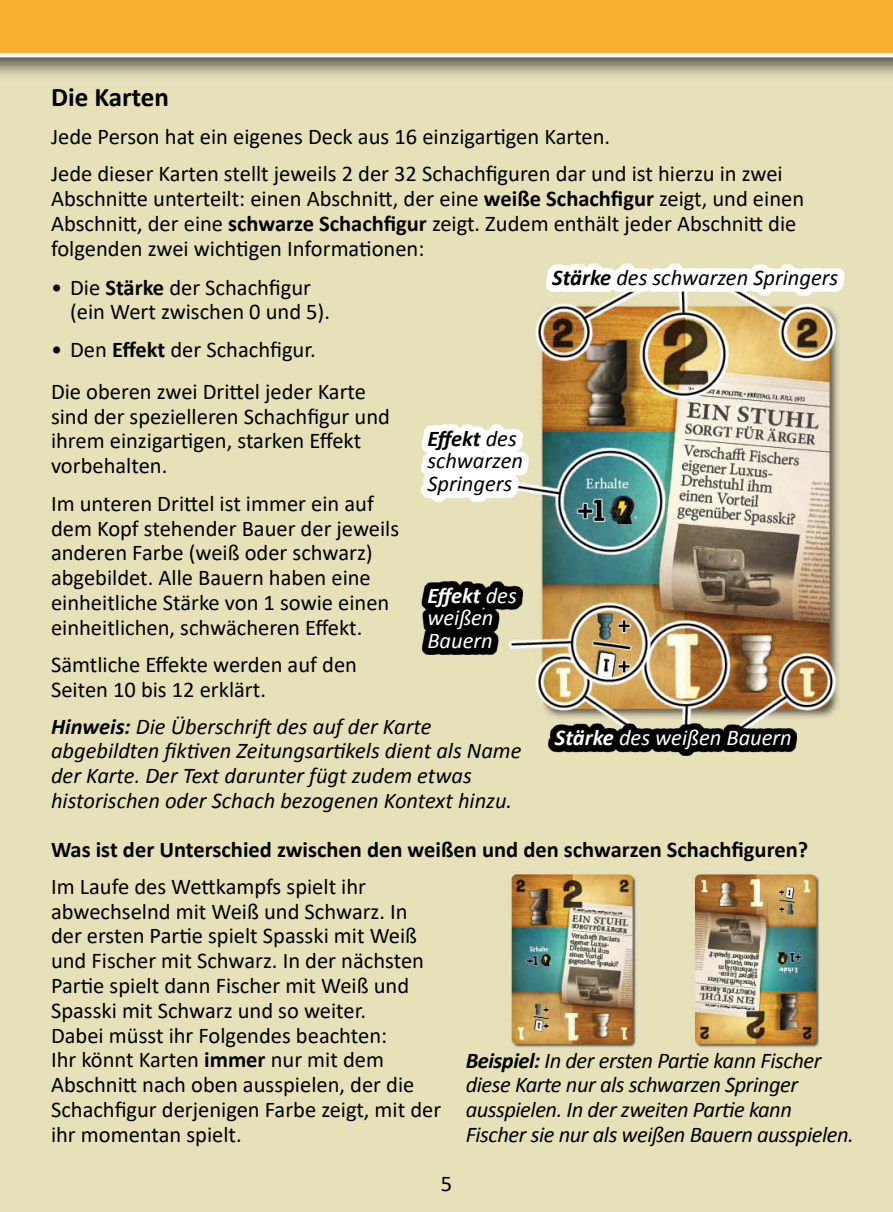
<style>
.page{position:relative;width:893px;height:1212px;background:#fff}
.page>*{position:absolute;margin:0;border:0;box-sizing:border-box;transform-origin:0 0}
.t1{font:700 27px "Calibri";color:#000}
.t2{font:22.5px/24.8px "Calibri";color:#000}
.t3{font:italic 22.5px/24.8px "Calibri";letter-spacing:-.005em;color:#000}
.t4{font:700 22.5px "Calibri";color:#000}
.t5{font:italic 22.5px/22.5px "Calibri";color:#fff}
.s1{font-weight:700}
</style>
<div class="page">
<img style="left:0;top:0;width:893px;height:1212px">
<svg style="left:546px;top:263px;width:298px;height:32px"></svg>
<div style="left:421px;top:424px;width:107px;height:77px;background:#fff"></div>
<svg style="left:422px;top:581px;width:101px;height:73px;background:#2e2e26"></svg>
<svg style="left:548px;top:723px;width:249px;height:33px;background:#39382e"></svg>
<p class="t1" style="left:51px;top:80px;width:119px">Die Karten</p>
<p class="t2" style="left:51px;top:117px;width:733px;line-height:37.6px">Jede Person hat ein eigenes Deck aus 16 einzigartigen Karten.<br>Jede dieser Karten stellt jeweils 2 der 32 Schachfiguren dar und ist hierzu in zwei</p>
<p class="t2" style="left:51px;top:186px;width:755px">Abschnitte unterteilt: einen Abschnitt, der eine <span class="s1">weiße Schachfigur</span> zeigt, und einen<br>Abschnitt, der eine <span class="s1">schwarze Schachfigur</span> zeigt. Zudem enthält jeder Abschnitt die folgenden zwei wichtigen Informationen:</p>
<p class="t2" style="left:70px;top:274px;width:261px;text-indent:-19px">• Die <span class="s1">Stärke</span> der Schachfigur (ein Wert zwischen 0 und 5).</p>
<p class="t2" style="left:51px;top:328px;width:317px;line-height:42.1px">• Den <span class="s1">Effekt</span> der Schachfigur.<br>Die oberen zwei Drittel jeder Karte</p>
<p class="t2" style="left:51px;top:403px;width:340px">sind der spezielleren Schachfigur und ihrem einzigartigen, starken Effekt vorbehalten.</p>
<p class="t2" style="left:51px;top:490px;width:350px">Im unteren Drittel ist immer ein auf dem Kopf stehender Bauer der jeweils anderen Farbe (weiß oder schwarz) abgebildet. Alle Bauern haben eine einheitliche Stärke von 1 sowie einen einheitlichen, schwächeren Effekt.</p>
<p class="t2" style="left:51px;top:652px;width:308px">Sämtliche Effekte werden auf den<br>Seiten 10 bis 12 erklärt.</p>
<p class="t3" style="left:552px;top:264px;width:288px"><span class="s1">Stärke</span> des schwarzen Springers</p>
<p class="t3" style="left:427px;top:426px;width:97px;line-height:22.5px"><span class="s1">Effekt</span> des schwarzen<br>Springers</p>
<p class="t5" style="left:427px;top:583px;width:91px"><span class="s1">Effekt</span> des weißen<br>Bauern</p>
<p class="t3" style="left:51px;top:713px;width:472px"><span class="s1">Hinweis:</span> Die Überschrift des auf der Karte abgebildten fiktiven Zeitungsartikels dient als Name der Karte. Der Text darunter fügt zudem etwas historischen oder Schach bezogenen Kontext hinzu.</p>
<p class="t5" style="left:555px;top:726px;width:238px"><span class="s1">Stärke</span> des weißen Bauern</p>
<p class="t4" style="left:51px;top:835px;width:759px">Was ist der Unterschied zwischen den weißen und den schwarzen Schachfiguren?</p>
<p class="t2" style="left:51px;top:873px;width:392px">Im Laufe des Wettkampfs spielt ihr abwechselnd mit Weiß und Schwarz. In der ersten Partie spielt Spasski mit Weiß und Fischer mit Schwarz. In der nächsten Partie spielt dann Fischer mit Weiß und Spasski mit Schwarz und so weiter.<br>Dabei müsst ihr Folgendes beachten:<br>Ihr könnt Karten <span class="s1">immer</span> nur mit dem Abschnitt nach oben ausspielen, der die Schachfigur derjenigen Farbe zeigt, mit der ihr momentan spielt.</p>
<p class="t2" style="left:441px;top:1171px;width:13px">5</p>
<p class="t3" style="left:466px;top:1047px;width:390px"><span class="s1">Beispiel:</span> In der ersten Partie kann Fischer diese Karte nur als schwarzen Springer ausspielen. In der zweiten Partie kann Fischer sie nur als weißen Bauern ausspielen.</p>
</div>
